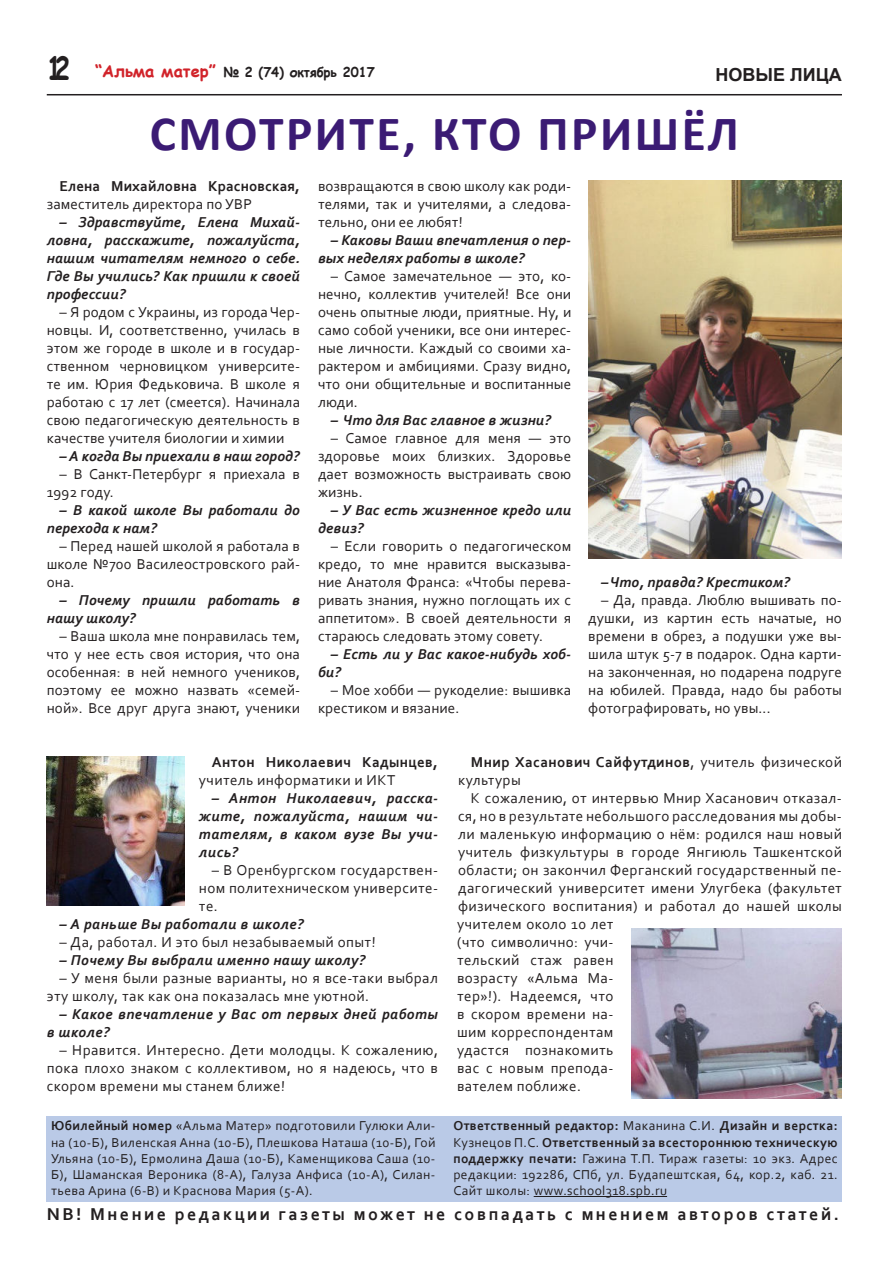
<style>
.page{position:relative;width:893px;height:1263px;background:#fff}
.page>*{position:absolute;margin:0;border:0;box-sizing:border-box;transform-origin:0 0}
.t1{font:700 49.5px "Calibri";letter-spacing:.05em;color:#3b1b74}
.t2{font:700 18px "Corbel";letter-spacing:.14em;color:#231f20}
.t3{font:700 18px "Arial";color:#231f20}
.t4{font:15px/18px "Corbel";letter-spacing:.01em;color:#231f20;text-align:justify}
.t5{font:italic 700 15px/18px "Corbel";letter-spacing:.01em;color:#231f20}
.t6{font:15px/18px "Corbel";letter-spacing:.03em;color:#231f20}
.t7{font:italic 700 15px/18px "Corbel";letter-spacing:.03em;color:#231f20}
.t8{font:700 15px "Corbel";letter-spacing:.01em;color:#231f20}
.t9{font:700 15px "Corbel";letter-spacing:.03em;color:#231f20}
.t10{font:13.5px/16.2px "Corbel";letter-spacing:.03em;color:#231f20;text-align:justify}
.t11{font:700 13.5px "Comic Sans MS";color:#231f20}
.s1{font-size:31.5px}
.s2{font-size:16.5px;color:#d1232a}
.s3{font-weight:700}
</style>
<div class="page">
<hr style="left:47px;top:94px;width:795px;height:1px;background:#231f20">
<div style="left:47px;top:1116px;width:795px;height:85px;background:#bacae7"></div>
<hr style="left:534px;top:1196px;width:133px;height:1px;background:#231f20">
<img style="left:588px;top:180px;width:254px;height:378px">
<img style="left:47px;top:756px;width:138px;height:150px">
<img style="left:631px;top:928px;width:211px;height:170px">
<p class="t11" style="left:47px;top:62px;width:329px"><span class="s1">12</span> <span class="s2">“Альма матер”</span> № 2 (74) октябрь 2017</p>
<p class="t3" style="left:716px;top:62px;width:128px">НОВЫЕ ЛИЦА</p>
<h1 class="t1" style="left:150px;top:98px;width:591px">СМОТРИТЕ, КТО ПРИШЁЛ</h1>
<p class="t8" style="left:60px;top:177px;width:242px">Елена Михайловна Красновская,</p>
<p class="t4" style="left:47px;top:195px;width:207px">заместитель директора по УВР</p>
<p class="t5" style="left:47px;top:213px;width:255px;text-align:justify;text-indent:13px">– Здравствуйте, Елена Михай&shy;ловна, расскажите, пожалуйста, нашим читателям немного о себе.<br>Где Вы учились? Как пришли к своей профессии?</p>
<p class="t4" style="left:47px;top:303px;width:255px;text-indent:13px">– Я родом с Украины, из города Чер&shy;новцы. И, соответственно, училась в этом же городе в школе и в государ&shy;ственном черновицком университе&shy;те им. Юрия Федьковича. В школе я работаю с 17 лет (смеется). Начинала свою педагогическую деятельность в качестве учителя биологии и химии</p>
<p class="t5" style="left:60px;top:447px;width:242px">– А когда Вы приехали в наш город?</p>
<p class="t4" style="left:47px;top:465px;width:255px;text-indent:13px">– В Санкт-Петербург я приехала в<br>1992 году.</p>
<p class="t5" style="left:47px;top:501px;width:255px;text-indent:13px">– В какой школе Вы работали до перехода к нам?</p>
<p class="t4" style="left:47px;top:537px;width:255px;text-indent:13px">– Перед нашей школой я работала в школе №700 Василеостровского рай&shy;она.</p>
<p class="t5" style="left:47px;top:591px;width:255px;text-indent:13px">– Почему пришли работать в нашу школу?</p>
<p class="t4" style="left:47px;top:627px;width:255px;text-indent:13px">– Ваша школа мне понравилась тем, что у нее есть своя история, что она особенная: в ней немного учеников, поэтому ее можно назвать «семей&shy;ной». Все друг друга знают, ученики</p>
<p class="t4" style="left:318px;top:177px;width:255px">возвращаются в свою школу как роди&shy;телями, так и учителями, а следова&shy;тельно, они ее любят!</p>
<p class="t5" style="left:318px;top:231px;width:255px;text-indent:13px">– Каковы Ваши впечатления о пер&shy;вых неделях работы в школе?</p>
<p class="t4" style="left:318px;top:267px;width:255px;text-indent:13px">– Самое замечательное — это, ко&shy;нечно, коллектив учителей! Все они очень опытные люди, приятные. Ну, и само собой ученики, все они интерес&shy;ные личности. Каждый со своими ха&shy;рактером и амбициями. Сразу видно, что они общительные и воспитанные люди.</p>
<p class="t5" style="left:331px;top:411px;width:222px">– Что для Вас главное в жизни?</p>
<p class="t4" style="left:318px;top:429px;width:255px;text-indent:13px">– Самое главное для меня — это здоровье моих близких. Здоровье дает возможность выстраивать свою жизнь.</p>
<p class="t5" style="left:318px;top:501px;width:255px;text-indent:13px">– У Вас есть жизненное кредо или девиз?</p>
<p class="t4" style="left:318px;top:537px;width:255px;text-indent:13px">– Если говорить о педагогическом кредо, то мне нравится высказыва&shy;ние Анатоля Франса: «Чтобы перева&shy;ривать знания, нужно поглощать их с аппетитом». В своей деятельности я стараюсь следовать этому совету.</p>
<p class="t5" style="left:318px;top:645px;width:255px;text-indent:13px">– Есть ли у Вас какое-нибудь хоб&shy;би?</p>
<p class="t4" style="left:318px;top:681px;width:255px;text-indent:13px">– Мое хобби — рукоделие: вышивка крестиком и вязание.</p>
<p class="t6" style="left:458px;top:753px;width:385px;text-indent:13px"><span class="s3">Мнир Хасанович Сайфутдинов</span>, учитель физической культуры</p>
<p class="t4" style="left:458px;top:789px;width:385px;text-indent:13px">К сожалению, от интервью Мнир Хасанович отказал&shy;ся, но в результате небольшого расследования мы добы&shy;ли маленькую информацию о нём: родился наш новый учитель физкультуры в городе Янгиюль Ташкентской области; он закончил Ферганский государственный пе&shy;дагогический университет имени Улугбека (факультет физического воспитания) и работал до нашей школы</p>
<p class="t5" style="left:601px;top:573px;width:191px">– Что, правда? Крестиком?</p>
<p class="t4" style="left:588px;top:591px;width:255px;text-indent:13px">– Да, правда. Люблю вышивать по&shy;душки, из картин есть начатые, но времени в обрез, а подушки уже вы&shy;шила штук 5-7 в подарок. Одна карти&shy;на законченная, но подарена подруге на юбилей. Правда, надо бы работы фотографировать, но увы...</p>
<p class="t9" style="left:212px;top:753px;width:228px">Антон Николаевич Кадынцев,</p>
<p class="t6" style="left:199px;top:771px;width:198px">учитель информатики и ИКТ</p>
<p class="t5" style="left:199px;top:789px;width:241px;text-align:justify;text-indent:13px">– Антон Николаевич, расска&shy;жите, пожалуйста, нашим чи&shy;тателям, в каком вузе Вы учи&shy;лись?</p>
<p class="t4" style="left:199px;top:861px;width:241px;text-indent:13px">– В Оренбургском государствен&shy;ном политехническом университе&shy;те.</p>
<p class="t7" style="left:60px;top:915px;width:246px">– А раньше Вы работали в школе?</p>
<p class="t6" style="left:60px;top:933px;width:318px">– Да, работал. И это был незабываемый опыт!</p>
<p class="t7" style="left:60px;top:951px;width:307px">– Почему Вы выбрали именно нашу школу?</p>
<p class="t6" style="left:47px;top:969px;width:393px;text-indent:13px">– У меня были разные варианты, но я все-таки выбрал эту школу, так как она показалась мне уютной.</p>
<p class="t7" style="left:47px;top:1005px;width:393px;text-indent:13px">– Какое впечатление у Вас от первых дней работы в школе?</p>
<p class="t4" style="left:47px;top:1041px;width:393px;text-indent:13px">– Нравится. Интересно. Дети молодцы. К сожалению, пока плохо знаком с коллективом, но я надеюсь, что в скором времени мы станем ближе!</p>
<p class="t4" style="left:457px;top:915px;width:158px">учителем около 10 лет (что символично: учи&shy;тельский стаж равен возрасту «Альма Ма&shy;тер»!). Надеемся, что в скором времени на&shy;шим корреспондентам удастся познакомить вас с новым препода&shy;вателем поближе.</p>
<p class="t10" style="left:51px;top:1117px;width:386px"><span class="s3">Юбилейный номер</span> «Альма Матер» подготовили Гулюки Али&shy;на (10-Б), Виленская Анна (10-Б), Плешкова Наташа (10-Б), Гой Ульяна (10-Б), Ермолина Даша (10-Б), Каменщикова Саша (10- Б), Шаманская Вероника (8-А), Галуза Анфиса (10-А), Силан&shy;тьева Арина (6-В) и Краснова Мария (5-А).</p>
<p class="t10" style="left:453px;top:1117px;width:386px"><span class="s3">Ответственный редактор:</span> Маканина С.И. <span class="s3">Дизайн и верстка:<br></span>Кузнецов П.С. <span class="s3">Ответственный за всестороннюю техническую поддержку печати:</span> Гажина Т.П. Тираж газеты: 10 экз. Адрес редакции: 192286, СПб, ул. Будапештская, 64, кор.2, каб. 21.<br>Сайт школы: www.school318.spb.ru</p>
<p class="t2" style="left:47px;top:1203px;width:794px">NB! Мнение редакции газеты может не совпадать с мнением авторов статей.</p>
</div>
